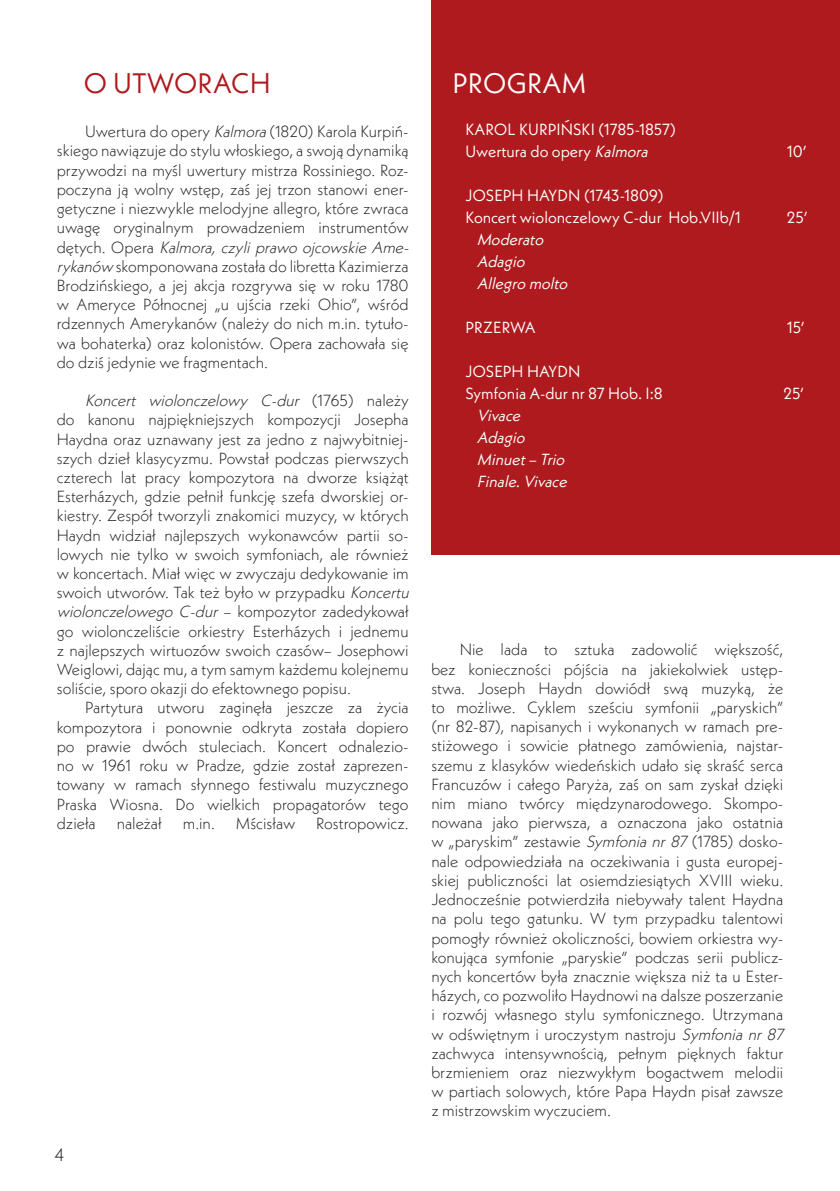
<style>
.page{position:relative;width:840px;height:1191px;background:#fff}
.page>*{position:absolute;margin:0;border:0;box-sizing:border-box;transform-origin:0 0}
.t1{font:28px "Neue Kabel";color:#ae1a1e}
.t2{font:28px "Neue Kabel";color:#fff}
.t3{font:300 18px "Neue Kabel";color:#231f20}
.t4{font:300 16px/19.2px "Neue Kabel";color:#231f20}
.No_Spacing{font:16px "Neue Kabel";color:#fff}
.No_Spacing-2{font:italic 16px "Neue Kabel";color:#fff}
.s1{font-style:italic}
</style>
<div class="page">
<div style="left:431px;top:0;width:408px;height:554px;background:#ae1a1e"></div>
<p class="t1" style="left:83px;top:65px;width:189px">O UTWORACH</p>
<p class="t2" style="left:452px;top:65px;width:135px">PROGRAM</p>
<p class="t4" style="left:57px;top:122px;width:357px;text-indent:28px">Uwertura do opery <span class="s1">Kalmora</span>(1820) Karola Kurpiń&shy;skiego nawiązuje do stylu włoskiego, a swoją dynamiką przywodzi na myśl uwertury mistrza Rossiniego. Roz&shy;poczyna ją wolny wstęp, zaś jej trzon stanowi ener&shy;getyczne i niezwykle melodyjne allegro, które zwraca uwagę oryginalnym prowadzeniem instrumentów d ę t y c h . O p e r a <span class="s1">Kalmora, czyli prawo ojcowskie Ame&shy;rykanów</span> skomponowana została do libretta Kazimierza Brodzińskiego, a jej akcja rozgrywa się w roku 1780 w Ameryce Północnej „u ujścia rzeki Ohio”, wśród rdzennych Amerykanów (należy do nich m.in. tytuło&shy;wa bohaterka) oraz kolonistów. Opera zachowała się do dziś jedynie we fragmentach.</p>
<p class="t4" style="left:57px;top:391px;width:357px;text-indent:28px"><span class="s1">Koncert wiolonczelowy C-dur</span> (1 76 5 ) n a l e ż y do kanonu najpiękniejszych kompozycji Josepha Haydna oraz uznawany jest za jedno z najwybitniej&shy;szych dzieł klasycyzmu. Powstał podczas pierwszych czterech lat pracy kompozytora na dworze książąt Esterházych, gdzie pełnił funkcję szefa dworskiej or&shy;kiestry. Zespół tworzyli znakomici muzycy, w których Haydn widział najlepszych wykonawców partii so&shy;lowych nie tylko w swoich symfoniach, ale również w koncertach. Miał więc w zwyczaju dedykowanie im swoich utworów. Tak też było w przypadku <span class="s1">Koncertu wiolonczelowego C-dur</span> – kompozytor zadedykował go wiolonczeliście orkiestry Esterházych i jednemu z najlepszych wirtuozów swoich czasów– Josephowi Weiglowi, dając mu, a tym samym każdemu kolejnemu soliście, sporo okazji do efektownego popisu.</p>
<p class="t4" style="left:57px;top:698px;width:353px;text-align:justify;text-indent:28px">Partytura utworu zaginęła jeszcze za życia kompozytora i ponownie odkryta została dopiero po prawie dwóch stuleciach. Koncert odnalezio&shy;no w 1961 roku w Pradze, gdzie został zaprezen&shy;towany w ramach słynnego festiwalu muzycznego Praska Wiosna. Do wielkich propagatorów tego dzieła</p>
<p class="No_Spacing" style="left:465px;top:119px;width:212px">KAROL KURPIŃSKI (1785-1857)</p>
<p class="No_Spacing" style="left:465px;top:141px;width:188px">Uwertura do opery <span class="s1">Kalmora</span></p>
<p class="No_Spacing" style="left:786px;top:141px;width:21px">10’</p>
<p class="No_Spacing" style="left:465px;top:185px;width:199px">JOSEPH HAYDN (1743-1809)</p>
<p class="No_Spacing" style="left:465px;top:207px;width:276px">Koncert wiolonczelowy C-dur Hob.VIIb/1</p>
<p class="No_Spacing" style="left:786px;top:207px;width:22px">25’</p>
<p class="No_Spacing-2" style="left:476px;top:229px;width:72px">Moderato</p>
<p class="No_Spacing-2" style="left:476px;top:251px;width:54px">Adagio</p>
<p class="No_Spacing-2" style="left:476px;top:273px;width:96px">Allegro molto</p>
<p class="No_Spacing" style="left:465px;top:317px;width:71px">PRZERWA</p>
<p class="No_Spacing" style="left:786px;top:317px;width:19px">15’</p>
<p class="No_Spacing" style="left:465px;top:361px;width:117px">JOSEPH HAYDN</p>
<p class="No_Spacing" style="left:465px;top:383px;width:199px">Symfonia A-dur nr 87 Hob. I:8</p>
<p class="No_Spacing" style="left:783px;top:383px;width:22px">25’</p>
<p class="No_Spacing-2" style="left:476px;top:405px;width:49px">Vivace</p>
<p class="No_Spacing-2" style="left:476px;top:427px;width:54px">Adagio</p>
<p class="No_Spacing-2" style="left:476px;top:449px;width:93px">Minuet– Trio</p>
<p class="No_Spacing-2" style="left:476px;top:471px;width:96px">Finale.Vivace</p>
<p class="t4" style="left:431px;top:640px;width:357px;text-indent:28px">Nie lada to sztuka zadowolić większość, bez konieczności pójścia na jakiekolwiek ustęp&shy;stwa. Joseph Haydn dowiódł swą muzyką, że to możliwe. Cyklem sześciu symfonii „paryskich” (nr 82-87), napisanych i wykonanych w ramach pre&shy;stiżowego i sowicie płatnego zamówienia, najstar&shy;szemu z klasyków wiedeńskich udało się skraść serca Francuzów i całego Paryża, zaś on sam zyskał dzięki nim miano twórcy międzynarodowego. Skompo&shy;nowana jako pierwsza, a oznaczona jako ostatnia w „paryskim” zestawie <span class="s1">Symfonia nr87</span> (1785) dosko&shy;nale odpowiedziała na oczekiwania i gusta europej&shy;skiej publiczności lat osiemdziesiątych XVIII wieku.<br>Jednocześnie potwierdziła niebywały talent Haydna na polu tego gatunku. W tym przypadku talentowi pomogły również okoliczności, bowiem orkiestra wy&shy;konująca symfonie „paryskie” podczas serii publicz&shy;nych koncertów była znacznie większa niż ta u Ester&shy;házych, co pozwoliło Haydnowi na dalsze poszerzanie i rozwój własnego stylu symfonicznego. Utrzymana w odświętnym i uroczystym nastroju <span class="s1">Symfonia nr 87 </span>zachwyca intensywnością, pełnym pięknych faktur brzmieniem oraz niezwykłym bogactwem melodii w partiach solowych, które Papa Haydn pisał zawsze z mistrzowskim wyczuciem.</p>
<p class="t4" style="left:117px;top:813px;width:46px">należał</p>
<p class="t4" style="left:183px;top:813px;width:34px">m.in.</p>
<p class="t4" style="left:236px;top:813px;width:61px">Mścisław</p>
<p class="t4" style="left:316px;top:813px;width:94px">Rostropowicz.</p>
<p class="t3" style="left:55px;top:1143px;width:11px">4</p>
</div>
